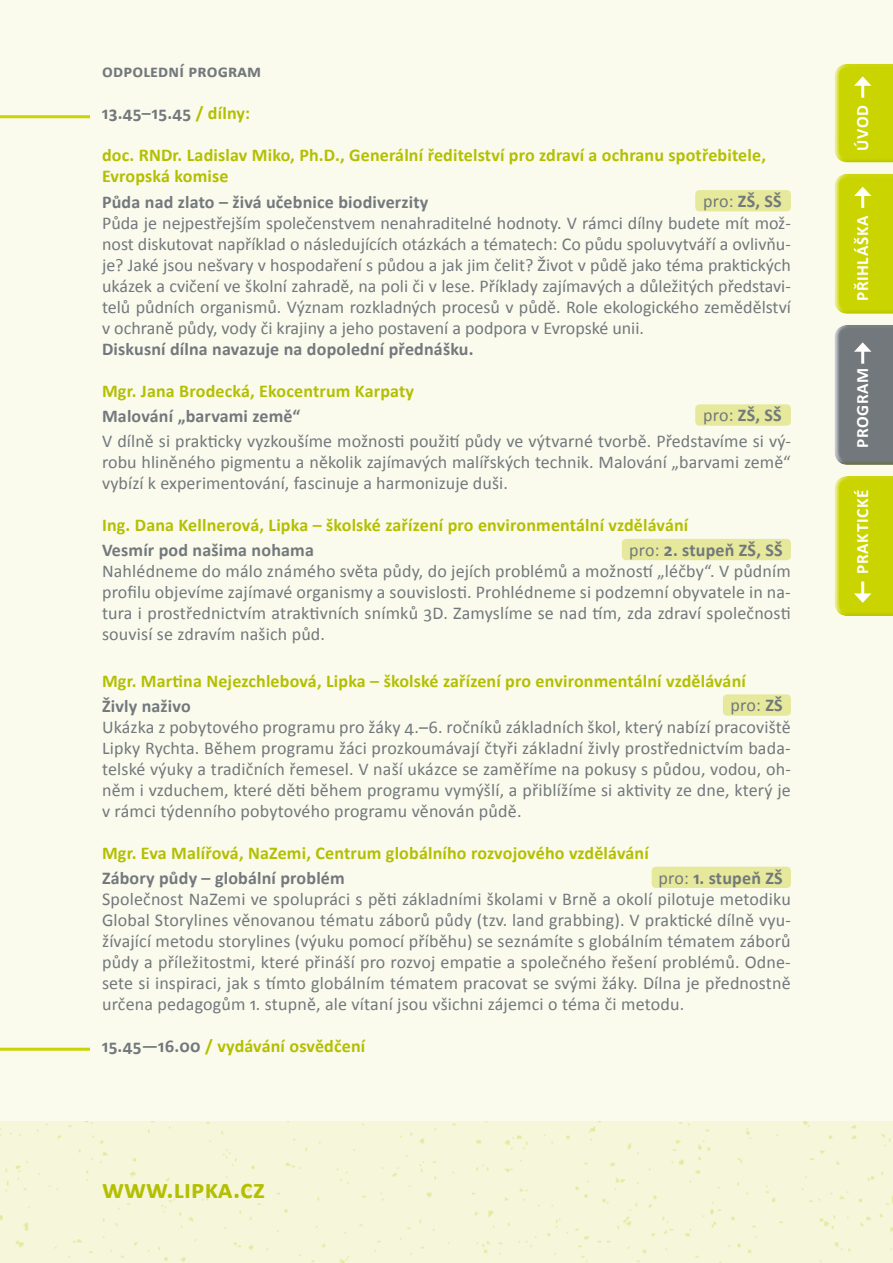
<style>
.page{position:relative;width:893px;height:1263px;background:#fafbed}
.page>*{position:absolute;margin:0;border:0;box-sizing:border-box;transform-origin:0 0}
.t1{font:700 27px "Calibri";color:#b3bf00}
.t2{font:18px/21.1px "Calibri";letter-spacing:.005em;color:#72787c}
.t3{font:700 18px/21px "Calibri";letter-spacing:.01em;color:#b3bf00}
.t4{font:700 18px "Calibri";letter-spacing:.01em;color:#72787c}
.t5{font:700 17.25px "Calibri";letter-spacing:.03em;color:#fff}
.s1{color:#b3bf00}
.s2{font-weight:700}
.s3{color:#72787c}
</style>
<div class="page">
<div style="left:0;top:1121px;width:893px;height:142px;background:#f5f6da"></div>
<div style="left:695px;top:190px;width:96px;height:21px;background:#e6e99b;border-radius:4px"></div>
<div style="left:695px;top:404px;width:96px;height:22px;background:#e6e99b;border-radius:4px"></div>
<div style="left:622px;top:539px;width:169px;height:21px;background:#e6e99b;border-radius:4px"></div>
<div style="left:723px;top:694px;width:68px;height:22px;background:#e6e99b;border-radius:4px"></div>
<div style="left:652px;top:867px;width:139px;height:21px;background:#e6e99b;border-radius:4px"></div>
<hr style="left:0;top:115px;width:90px;height:3px;background:#cad400">
<hr style="left:0;top:1048px;width:90px;height:3px;background:#cad400">
<div style="left:830px;top:471px;width:63px;height:149px;background:#fff;opacity:.75"></div>
<div style="left:841px;top:472px;width:52px;height:148px;background:#cad400"></div>
<div style="left:830px;top:169px;width:63px;height:148px;background:#fff;opacity:.75"></div>
<div style="left:841px;top:170px;width:52px;height:148px;background:#cad400"></div>
<div style="left:830px;top:320px;width:63px;height:148px;background:#fff;opacity:.75"></div>
<div style="left:841px;top:321px;width:52px;height:149px;background:#cad400;opacity:.75"></div>
<div style="left:830px;top:59px;width:63px;height:107px;background:#fff;opacity:.75"></div>
<div style="left:841px;top:60px;width:52px;height:107px;background:#cad400"></div>
<p class="t4" style="left:102px;top:60px;width:161px">odpolední program</p>
<p class="t4" style="left:102px;top:102px;width:150px">13.45–15.45 <span class="s1">/ dílny:</span></p>
<p class="t3" style="left:102px;top:145px;width:665px">doc. RN Dr. Ladislav Miko, Ph.D., Generální ředitelství pro zdraví a ochranu spotřebitele,<br>Evropská komise</p>
<p class="t4" style="left:102px;top:190px;width:328px">Půda nad zlato – živá učebnice biodiverzity</p>
<p class="t2" style="left:102px;top:191px;width:690px;text-indent:601px">pro: <span class="s2">ZŠ, SŠ </span>Půda je nejpestřejším společenstvem nenahraditelné hodnoty. V rámci dílny budete mít mož&shy;nost diskutovat například o následujících otázkách a tématech: Co půdu spoluvytváří a ovlivňu&shy;je? Jaké jsou nešvary v hospodaření s půdou a jak jim čelit? Život v půdě jako téma praktických ukázek a cvičení ve školní zahradě, na poli či v lese. Příklady zajímavých a důležitých představi&shy;telů půdních organismů. Význam rozkladných procesů v půdě. Role ekologického zemědělství v ochraně půdy, vody či krajiny a jeho postavení a podpora v Evropské unii.</p>
<p class="t4" style="left:102px;top:337px;width:373px">Diskusní dílna navazuje na dopolední přednášku.</p>
<p class="t3" style="left:102px;top:380px;width:314px">Mgr. Jana Brodecká, Ekocentrum Karpaty</p>
<p class="t4" style="left:102px;top:404px;width:200px">Malování „barvami země“</p>
<p class="t2" style="left:102px;top:403px;width:690px;line-height:25.7px;text-indent:601px">pro: <span class="s2">ZŠ, SŠ<br></span>V dílně si prakticky vyzkoušíme možnosti použití půdy ve výtvarné tvorbě. Představíme si vý-</p>
<p class="t2" style="left:102px;top:452px;width:690px">robu hliněného pigmentu a několik zajímavých malířských technik. Malování „barvami země“ vybízí k experimentování, fascinuje a harmonizuje duši.</p>
<p class="t3" style="left:102px;top:515px;width:588px">Ing. Dana Kellnerová, Lipka – školské zařízení pro environmentální vzdělávání</p>
<p class="t4" style="left:102px;top:539px;width:213px">Vesmír pod našima nohama</p>
<p class="t2" style="left:102px;top:539px;width:690px;text-indent:527px">pro: <span class="s2">2. stupeň ZŠ, SŠ </span>Nahlédneme do málo známého světa půdy, do jejích problémů a možností „léčby“. V půdním profilu objevíme zajímavé organismy a souvislosti. Prohlédneme si podzemní obyvatele in na&shy;tura i prostřednictvím atraktivních snímků 3D. Zamyslíme se nad tím, zda zdraví společnosti souvisí se zdravím našich půd.</p>
<p class="t3" style="left:102px;top:670px;width:646px">Mgr. Martina Nejezchlebová, Lipka – školské zařízení pro environmentální vzdělávání</p>
<p class="t4" style="left:102px;top:694px;width:90px">Živly naživo</p>
<p class="t2" style="left:102px;top:695px;width:690px;text-indent:629px">pro: <span class="s2">ZŠ </span>Ukázka z pobytového programu pro žáky 4.–6. ročníků základních škol, který nabízí pracoviště Lipky Rychta. Během programu žáci prozkoumávají čtyři základní živly prostřednictvím bada&shy;telské výuky a tradičních řemesel. V naší ukázce se zaměříme na pokusy s půdou, vodou, oh&shy;něm i vzduchem, které děti během programu vymýšlí, a přiblížíme si aktivity ze dne, který je v rámci týdenního pobytového programu věnován půdě.</p>
<p class="t3" style="left:102px;top:842px;width:549px">Mgr. Eva Malířová, NaZemi, Centrum globálního rozvojového vzdělávání</p>
<p class="t4" style="left:102px;top:867px;width:244px">Zábory půdy – globální problém</p>
<p class="t2" style="left:102px;top:867px;width:690px;text-indent:557px">pro: <span class="s2">1. stupeň ZŠ </span>Společnost NaZemi ve spolupráci s pěti základními školami v Brně a okolí pilotuje metodiku Global Storylines věnovanou tématu záborů půdy (tzv. land grabbing). V praktické dílně vyu&shy;žívající metodu storylines (výuku pomocí příběhu) se seznámíte s globálním tématem záborů půdy a příležitostmi, které přináší pro rozvoj empatie a společného řešení problémů. Odne&shy;sete si inspiraci, jak s tímto globálním tématem pracovat se svými žáky. Dílna je přednostně určena pedagogům 1. stupně, ale vítaní jsou všichni zájemci o téma či metodu.</p>
<p class="t3" style="left:102px;top:1036px;width:265px"><span class="s3">15.45—16.00</span> / vydávání osvědčení</p>
<h1 class="t1" style="left:102px;top:1171px;width:164px">www.lipka.cz</h1>
<p class="t5" style="left:851px;top:151px;width:47px;rotate:-90deg">úvod</p>
<p class="t5" style="left:851px;top:301px;width:87px;rotate:-90deg">přihláška</p>
<p class="t5" style="left:851px;top:448px;width:82px;rotate:-90deg">program</p>
<p class="t5" style="left:851px;top:574px;width:85px;rotate:-90deg">PRAKTICKÉ</p>
</div>
